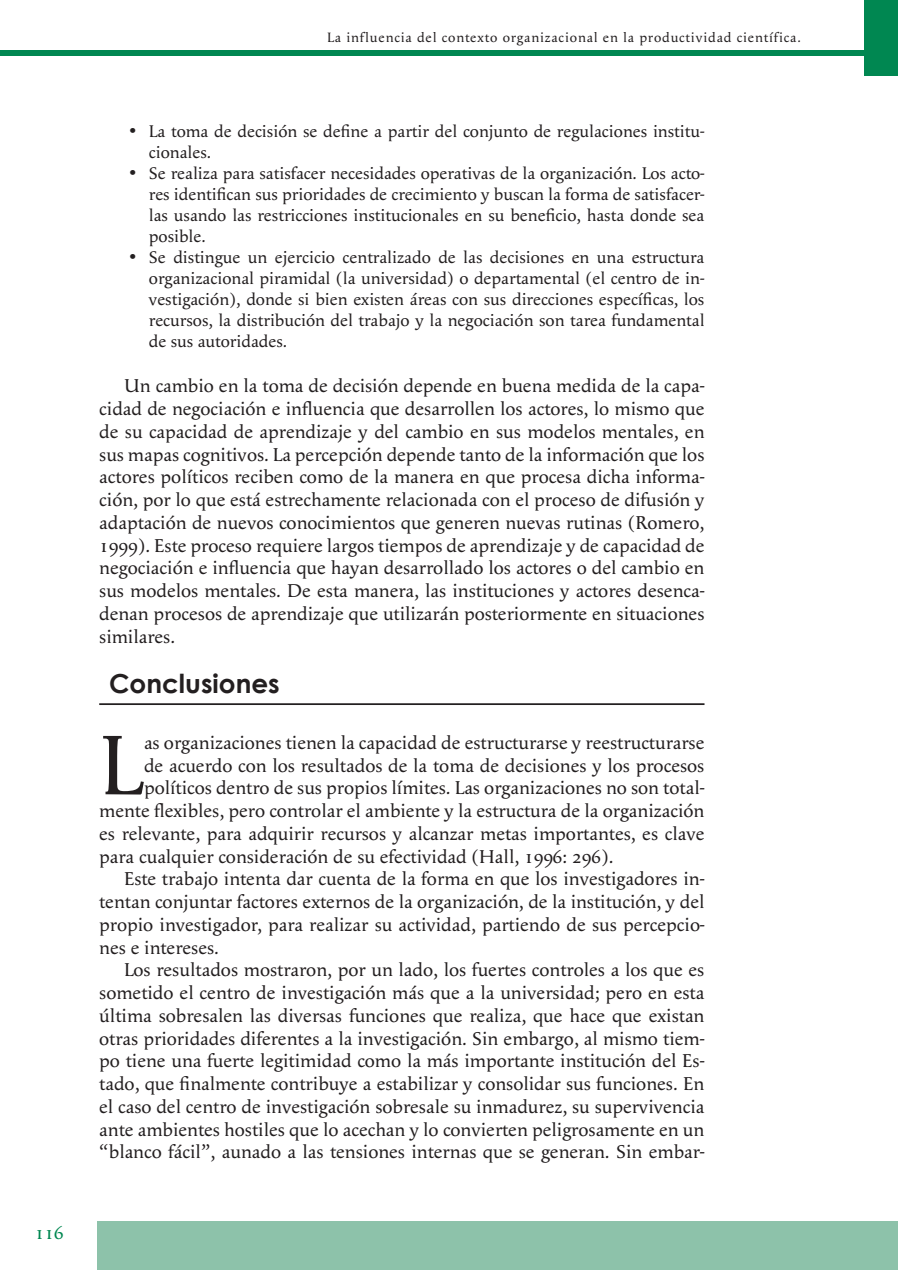
<style>
.page{position:relative;width:898px;height:1270px;background:#fff}
.page>*{position:absolute;margin:0;border:0;box-sizing:border-box;transform-origin:0 0}
.SIN_SANGRIA{font:87.5px "Apolline";color:#231f20}
.TITULO-IZQ{font:700 26.25px "Century Gothic";color:#231f20}
.SIN_SANGRIA-2{font:19.25px/22.8px "Apolline";color:#231f20;text-align:justify}
.t1{font:19.25px "Apolline";color:#008751}
.VIÑETAS{font:17.5px/21px "Apolline";color:#231f20;text-align:justify}
.t2{font:14px "Apolline";letter-spacing:.06em;color:#231f20}
</style>
<div class="page">
<div style="left:864px;top:0;width:34px;height:75px;background:#008751"></div>
<hr style="left:99px;top:703px;width:605px;height:2px;background:#231f20">
<div style="left:97px;top:1222px;width:801px;height:48px;background:#8dc2aa"></div>
<div style="left:0;top:51px;width:866px;height:5px;background:#008751"></div>
<p class="t1" style="left:35px;top:1221px;width:30px">116</p>
<p class="t2" style="left:327px;top:29px;width:475px">La influencia del contexto organizacional en la productividad científica.</p>
<p class="VIÑETAS" style="left:149px;top:121px;width:557px;text-indent:-20px">• La toma de decisión se define a partir del conjunto de regulaciones institu&shy;cionales.</p>
<p class="VIÑETAS" style="left:149px;top:163px;width:557px;text-indent:-20px">• Se realiza para satisfacer necesidades operativas de la organización. Los acto&shy;res identifican sus prioridades de crecimiento y buscan la forma de satisfacer&shy;las usando las restricciones institucionales en su beneficio, hasta donde sea posible.</p>
<p class="VIÑETAS" style="left:149px;top:247px;width:557px;text-indent:-20px">• Se distingue un ejercicio centralizado de las decisiones en una estructura organizacional piramidal (la universidad) o departamental (el centro de in&shy;vestigación), donde si bien existen áreas con sus direcciones específicas, los recursos, la distribución del trabajo y la negociación son tarea fundamental de sus autoridades.</p>
<p class="SIN_SANGRIA-2" style="left:99px;top:375px;width:607px;text-indent:25px">Un cambio en la toma de decisión depende en buena medida de la capa&shy;cidad de negociación e influencia que desarrollen los actores, lo mismo que de su capacidad de aprendizaje y del cambio en sus modelos mentales, en sus mapas cognitivos. La percepción depende tanto de la información que los actores políticos reciben como de la manera en que procesa dicha informa&shy;ción, por lo que está estrechamente relacionada con el proceso de difusión y adaptación de nuevos conocimientos que generen nuevas rutinas (Romero, 1999). Este proceso requiere largos tiempos de aprendizaje y de capacidad de negociación e influencia que hayan desarrollado los actores o del cambio en sus modelos mentales. De esta manera, las instituciones y actores desenca&shy;denan procesos de aprendizaje que utilizarán posteriormente en situaciones similares.</p>
<p class="TITULO-IZQ" style="left:109px;top:667px;width:172px">Conclusiones</p>
<p class="SIN_SANGRIA" style="left:99px;top:714px;width:46px">L</p>
<p class="SIN_SANGRIA-2" style="left:144px;top:731px;width:562px">as organizaciones tienen la capacidad de estructurarse y reestructurarse</p>
<p class="SIN_SANGRIA-2" style="left:144px;top:754px;width:562px">de acuerdo con los resultados de la toma de decisiones y los procesos</p>
<p class="SIN_SANGRIA-2" style="left:144px;top:777px;width:562px">políticos dentro de sus propios límites. Las organizaciones no son total-</p>
<p class="SIN_SANGRIA-2" style="left:99px;top:799px;width:607px">mente flexibles, pero controlar el ambiente y la estructura de la organización</p>
<p class="SIN_SANGRIA-2" style="left:99px;top:822px;width:607px">es relevante, para adquirir recursos y alcanzar metas importantes, es clave</p>
<p class="SIN_SANGRIA-2" style="left:99px;top:845px;width:516px">para cualquier consideración de su efectividad (Hall, 1996: 296).</p>
<p class="SIN_SANGRIA-2" style="left:99px;top:868px;width:607px;text-indent:25px">Este trabajo intenta dar cuenta de la forma en que los investigadores in&shy;tentan conjuntar factores externos de la organización, de la institución, y del propio investigador, para realizar su actividad, partiendo de sus percepcio&shy;nes e intereses.</p>
<p class="SIN_SANGRIA-2" style="left:99px;top:959px;width:607px;text-indent:25px">Los resultados mostraron, por un lado, los fuertes controles a los que es sometido el centro de investigación más que a la universidad; pero en esta última sobresalen las diversas funciones que realiza, que hace que existan otras prioridades diferentes a la investigación. Sin embargo, al mismo tiem&shy;po tiene una fuerte legitimidad como la más importante institución del Es&shy;tado, que finalmente contribuye a estabilizar y consolidar sus funciones. En el caso del centro de investigación sobresale su inmadurez, su supervivencia ante ambientes hostiles que lo acechan y lo convierten peligrosamente en un “blanco fácil”, aunado a las tensiones internas que se generan. Sin embar-</p>
</div>
